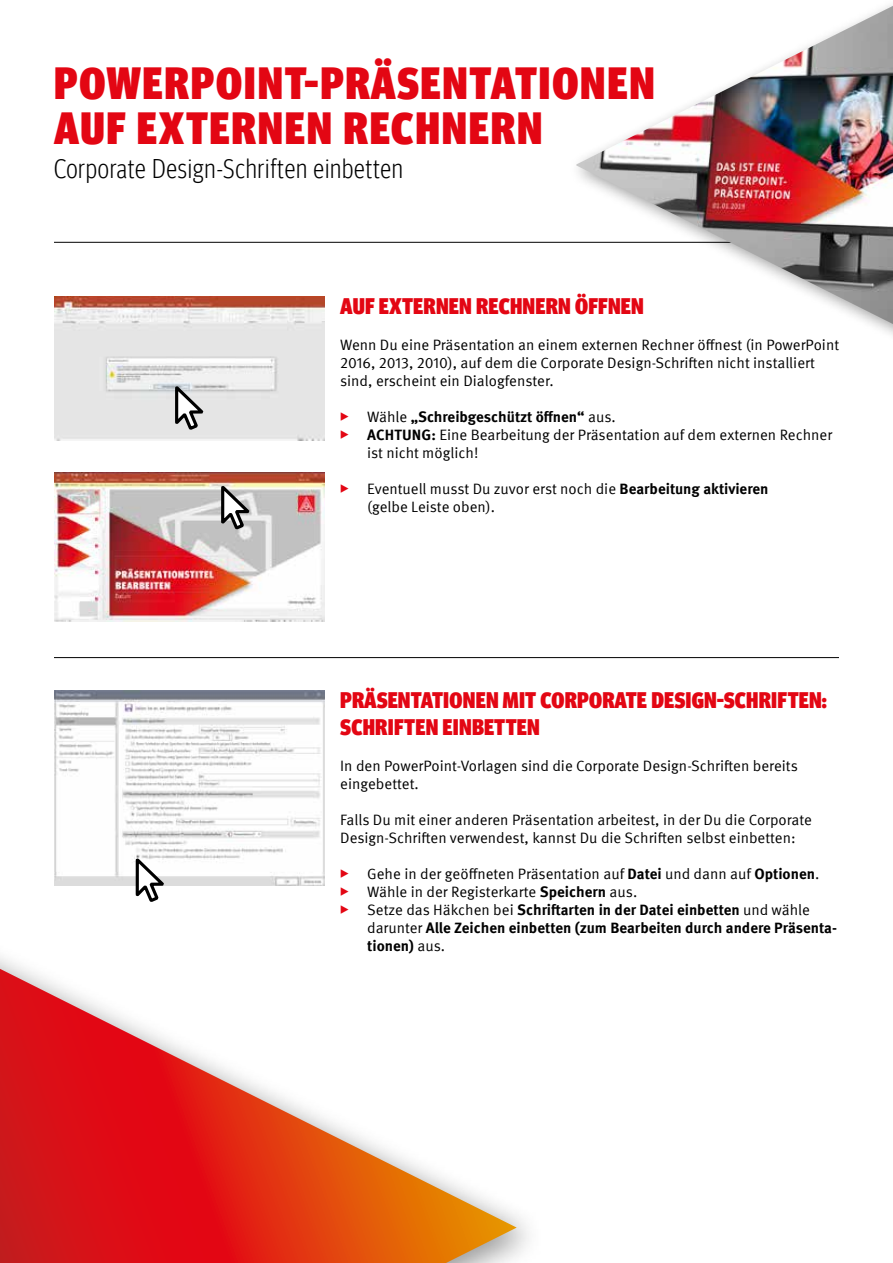
<style>
.page{position:relative;width:893px;height:1263px;background:#fff}
.page>*{position:absolute;margin:0;border:0;box-sizing:border-box;transform-origin:0 0}
.t1{font:900 condensed 45px/45px "Meta Head IGM";letter-spacing:.04em;color:#e30613}
.t2{font:300 condensed 27px "Meta Head IGM";letter-spacing:.03em;color:#000}
.t3{font:900 condensed 22.5px/27px "Meta Head IGM";letter-spacing:.01em;color:#e30613}
.t4{font:15px/18px "Meta IGM";color:#000}
.t5{font:700 15px "Meta IGM";color:#000}
.s1{font-family:"Meta Head IGM";font-weight:900;font-stretch:condensed;font-size:16.2px;color:#e30613}
.s2{font-weight:400}
.s3{font-weight:700}
</style>
<div class="page">
<hr style="left:54px;top:242px;width:785px;height:1px;background:#000">
<svg style="left:0;top:969px;width:517px;height:294px"></svg>
<hr style="left:54px;top:657px;width:785px;height:1px;background:#000">
<img style="left:54px;top:296px;width:270px;height:145px">
<img style="left:54px;top:473px;width:270px;height:149px">
<img style="left:54px;top:690px;width:270px;height:195px">
<svg style="left:173px;top:384px;width:32px;height:48px;background:#acacad"></svg>
<svg style="left:219px;top:483px;width:32px;height:49px"></svg>
<svg style="left:133px;top:856px;width:32px;height:46px"></svg>
<div style="left:568px;top:0;width:325px;height:347px;background:#fff"></div>
<img style="left:576px;top:6px;width:317px;height:318px">
<h1 class="t1" style="left:54px;top:57px;width:602px">POWERPOINT-PRÄSENTATIONEN<br>AUF EXTERNEN RECHNERN</h1>
<h2 class="t2" style="left:54px;top:150px;width:351px">Corporate Design-Schriften einbetten</h2>
<h3 class="t3" style="left:340px;top:291px;width:305px">AUF EXTERNEN RECHNERN ÖFFNEN</h3>
<p class="t4" style="left:340px;top:335px;width:500px">Wenn Du eine Präsentation an einem externen Rechner öffnest (in PowerPoint<br>2016, 2013, 2010), auf dem die Corporate Design-Schriften nicht installiert sind, erscheint ein Dialogfenster.</p>
<p class="t5" style="left:340px;top:405px;width:277px"><span class="s1">▸</span> <span class="s2">Wähle</span> „Schreibgeschützt öffnen“ <span class="s2">aus.</span></p>
<p class="t4" style="left:340px;top:425px;width:493px"><span class="s1">▸</span> <span class="s3">ACHTUNG:</span> Eine Bearbeitung der Präsentation auf dem externen Rechner</p>
<p class="t4" style="left:367px;top:443px;width:113px">ist nicht möglich!</p>
<p class="t4" style="left:367px;top:479px;width:403px;text-indent:-27px"><span class="s1">▸</span> Eventuell musst Du zuvor erst noch die <span class="s3">Bearbeitung aktivieren </span>(gelbe Leiste oben).</p>
<h3 class="t3" style="left:340px;top:685px;width:488px">PRÄSENTATIONEN MIT CORPORATE DESIGN-SCHRIFTEN:<br>SCHRIFTEN EINBETTEN</h3>
<p class="t4" style="left:340px;top:756px;width:459px">In den PowerPoint-Vorlagen sind die Corporate Design-Schriften bereits eingebettet.</p>
<p class="t4" style="left:340px;top:810px;width:473px">Falls Du mit einer anderen Präsentation arbeitest, in der Du die Corporate<br>Design-Schriften verwendest, kannst Du die Schriften selbst einbetten:</p>
<p class="t4" style="left:340px;top:864px;width:481px"><span class="s1">▸</span> Gehe in der geöffneten Präsentation auf <span class="s3">Datei</span> und dann auf <span class="s3">Optionen</span>.</p>
<p class="t4" style="left:340px;top:882px;width:299px"><span class="s1">▸</span> Wähle in der Registerkarte <span class="s3">Speichern</span> aus.</p>
<p class="t5" style="left:340px;top:898px;width:471px"><span class="s1">▸</span> <span class="s2">Setze das Häkchen bei</span> Schriftarten in der Datei einbetten <span class="s2">und wähle</span></p>
<p class="t5" style="left:367px;top:916px;width:471px"><span class="s2">darunter</span> Alle Zeichen einbetten (zum Bearbeiten durch andere Präsenta-</p>
<p class="t5" style="left:367px;top:934px;width:79px">tionen) <span class="s2">aus.</span></p>
</div>
